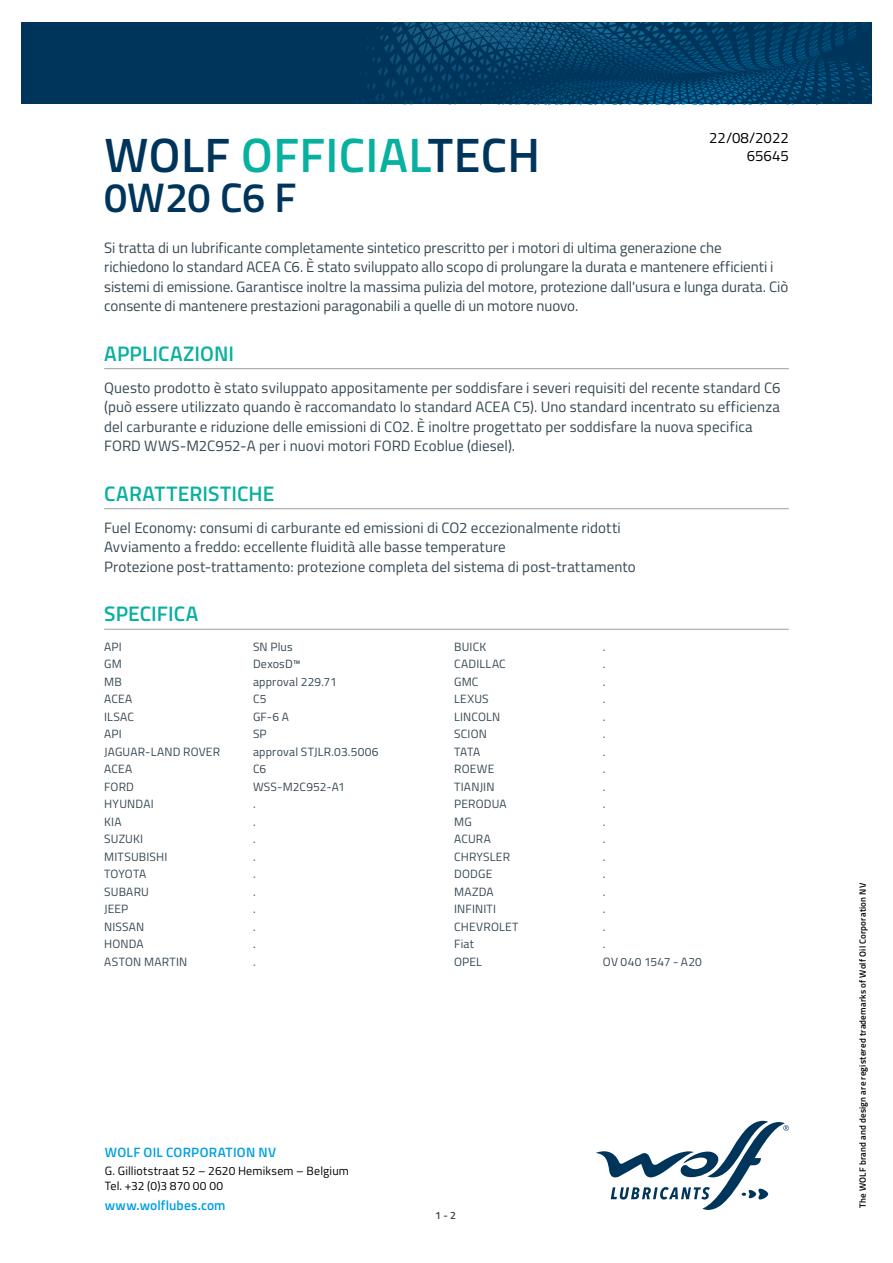
<style>
.page{position:relative;width:893px;height:1263px;background:#fff}
.page>*{position:absolute;margin:0;border:0;box-sizing:border-box;transform-origin:0 0}
.t1{font:600 48.3px "Titillium";letter-spacing:.01em;color:#00355b}
.t2{font:600 41.4px "Titillium";letter-spacing:-.005em;color:#00355b}
.t3{font:600 21px "Titillium";letter-spacing:.005em;color:#08b0a0}
.t4{font:15px/19.5px "Titillium";letter-spacing:.005em;color:#364953}
.t5{font:15px/18px "Titillium";color:#000;text-align:right}
.t6{font:600 13.5px "Titillium";letter-spacing:.015em;color:#009fe3}
.t7{font:12px "Titillium";letter-spacing:.015em;color:#364953}
.t8{font:12px/14.4px "Titillium";letter-spacing:.015em;color:#000}
.t9{font:600 10.5px "Titillium";color:#364953}
.t10{font:600 9px "Titillium";letter-spacing:.025em;color:#000}
.s1{color:#08b0a0}
</style>
<div class="page">
<svg style="left:596px;top:1121px;width:193px;height:89px"></svg>
<svg style="left:21px;top:22px;width:851px;height:82px;background:#013b62"></svg>
<hr style="left:104px;top:368px;width:685px;height:1px;background:#9d9d9c">
<hr style="left:104px;top:508px;width:685px;height:1px;background:#9d9d9c">
<hr style="left:104px;top:629px;width:685px;height:1px;background:#9d9d9c">
<p class="t5" style="left:709px;top:128px;width:81px">22/08/2022<br>65645</p>
<h1 class="t1" style="left:104px;top:118px;width:437px">WOLF <span class="s1">OFFICIAL</span>TECH</h1>
<h2 class="t2" style="left:104px;top:166px;width:194px">0W20 C6 F</h2>
<p class="t4" style="left:104px;top:237px;width:686px">Si tratta di un lubrificante completamente sintetico prescritto per i motori di ultima generazione che richiedono lo standard ACEA C6. È stato sviluppato allo scopo di prolungare la durata e mantenere efficienti i sistemi di emissione. Garantisce inoltre la massima pulizia del motore, protezione dall'usura e lunga durata. Ciò consente di mantenere prestazioni paragonabili a quelle di un motore nuovo.</p>
<h3 class="t3" style="left:104px;top:337px;width:131px">APPLICAZIONI</h3>
<p class="t4" style="left:104px;top:377px;width:678px">Questo prodotto è stato sviluppato appositamente per soddisfare i severi requisiti del recente standard C6 (può essere utilizzato quando è raccomandato lo standard ACEA C5). Uno standard incentrato su efficienza del carburante e riduzione delle emissioni di CO2. È inoltre progettato per soddisfare la nuova specifica FORD WWS-M2C952-A per i nuovi motori FORD Ecoblue (diesel).</p>
<h3 class="t3" style="left:104px;top:477px;width:172px">CARATTERISTICHE</h3>
<p class="t4" style="left:104px;top:517px;width:533px">Fuel Economy: consumi di carburante ed emissioni di CO2 eccezionalmente ridotti<br>Avviamento a freddo: eccellente fluidità alle basse temperature<br>Protezione post-trattamento: protezione completa del sistema di post-trattamento</p>
<h3 class="t3" style="left:104px;top:598px;width:96px">SPECIFICA</h3>
<p class="t7" style="left:104px;top:638px;width:19px">API</p>
<p class="t7" style="left:253px;top:638px;width:41px">SN Plus</p>
<p class="t7" style="left:104px;top:655px;width:19px">GM</p>
<p class="t7" style="left:253px;top:655px;width:49px">DexosD™</p>
<p class="t7" style="left:104px;top:673px;width:19px">MB</p>
<p class="t7" style="left:253px;top:673px;width:85px">approval 229.71</p>
<p class="t7" style="left:104px;top:690px;width:30px">ACEA</p>
<p class="t7" style="left:253px;top:690px;width:15px">C5</p>
<p class="t7" style="left:104px;top:708px;width:31px">ILSAC</p>
<p class="t7" style="left:253px;top:708px;width:38px">GF-6 A</p>
<p class="t7" style="left:104px;top:725px;width:19px">API</p>
<p class="t7" style="left:253px;top:725px;width:15px">SP</p>
<p class="t7" style="left:104px;top:743px;width:117px">JAGUAR-LAND ROVER</p>
<p class="t7" style="left:253px;top:743px;width:127px">approval STJLR.03.5006</p>
<p class="t7" style="left:104px;top:760px;width:30px">ACEA</p>
<p class="t7" style="left:253px;top:760px;width:15px">C6</p>
<p class="t7" style="left:104px;top:778px;width:31px">FORD</p>
<p class="t7" style="left:253px;top:778px;width:93px">WSS-M2C952-A1</p>
<p class="t7" style="left:104px;top:795px;width:51px">HYUNDAI</p>
<p class="t7" style="left:253px;top:795px;width:4px">.</p>
<p class="t7" style="left:104px;top:813px;width:19px">KIA</p>
<p class="t7" style="left:253px;top:813px;width:4px">.</p>
<p class="t7" style="left:104px;top:830px;width:41px">SUZUKI</p>
<p class="t7" style="left:253px;top:830px;width:4px">.</p>
<p class="t7" style="left:104px;top:848px;width:65px">MITSUBISHI</p>
<p class="t7" style="left:253px;top:848px;width:4px">.</p>
<p class="t7" style="left:104px;top:865px;width:44px">TOYOTA</p>
<p class="t7" style="left:253px;top:865px;width:4px">.</p>
<p class="t7" style="left:104px;top:883px;width:46px">SUBARU</p>
<p class="t7" style="left:253px;top:883px;width:4px">.</p>
<p class="t7" style="left:104px;top:900px;width:26px">JEEP</p>
<p class="t7" style="left:253px;top:900px;width:4px">.</p>
<p class="t7" style="left:104px;top:918px;width:42px">NISSAN</p>
<p class="t7" style="left:253px;top:918px;width:4px">.</p>
<p class="t7" style="left:104px;top:935px;width:41px">HONDA</p>
<p class="t7" style="left:253px;top:935px;width:4px">.</p>
<p class="t7" style="left:104px;top:953px;width:85px">ASTON MARTIN</p>
<p class="t7" style="left:253px;top:953px;width:4px">.</p>
<p class="t7" style="left:454px;top:638px;width:34px">BUICK</p>
<p class="t7" style="left:603px;top:638px;width:4px">.</p>
<p class="t7" style="left:454px;top:655px;width:53px">CADILLAC</p>
<p class="t7" style="left:603px;top:655px;width:4px">.</p>
<p class="t7" style="left:454px;top:673px;width:26px">GMC</p>
<p class="t7" style="left:603px;top:673px;width:4px">.</p>
<p class="t7" style="left:454px;top:690px;width:36px">LEXUS</p>
<p class="t7" style="left:603px;top:690px;width:4px">.</p>
<p class="t7" style="left:454px;top:708px;width:48px">LINCOLN</p>
<p class="t7" style="left:603px;top:708px;width:4px">.</p>
<p class="t7" style="left:454px;top:725px;width:34px">SCION</p>
<p class="t7" style="left:603px;top:725px;width:4px">.</p>
<p class="t7" style="left:454px;top:743px;width:28px">TATA</p>
<p class="t7" style="left:603px;top:743px;width:4px">.</p>
<p class="t7" style="left:454px;top:760px;width:42px">ROEWE</p>
<p class="t7" style="left:603px;top:760px;width:4px">.</p>
<p class="t7" style="left:454px;top:778px;width:42px">TIANJIN</p>
<p class="t7" style="left:603px;top:778px;width:4px">.</p>
<p class="t7" style="left:454px;top:795px;width:54px">PERODUA</p>
<p class="t7" style="left:603px;top:795px;width:4px">.</p>
<p class="t7" style="left:454px;top:813px;width:19px">MG</p>
<p class="t7" style="left:603px;top:813px;width:4px">.</p>
<p class="t7" style="left:454px;top:830px;width:38px">ACURA</p>
<p class="t7" style="left:603px;top:830px;width:4px">.</p>
<p class="t7" style="left:454px;top:848px;width:57px">CHRYSLER</p>
<p class="t7" style="left:603px;top:848px;width:4px">.</p>
<p class="t7" style="left:454px;top:865px;width:40px">DODGE</p>
<p class="t7" style="left:603px;top:865px;width:4px">.</p>
<p class="t7" style="left:454px;top:883px;width:41px">MAZDA</p>
<p class="t7" style="left:603px;top:883px;width:4px">.</p>
<p class="t7" style="left:454px;top:900px;width:44px">INFINITI</p>
<p class="t7" style="left:603px;top:900px;width:4px">.</p>
<p class="t7" style="left:454px;top:918px;width:66px">CHEVROLET</p>
<p class="t7" style="left:603px;top:918px;width:4px">.</p>
<p class="t7" style="left:454px;top:935px;width:21px">Fiat</p>
<p class="t7" style="left:603px;top:935px;width:4px">.</p>
<p class="t7" style="left:454px;top:953px;width:29px">OPEL</p>
<p class="t7" style="left:603px;top:953px;width:101px">OV 040 1547 - A20</p>
<p class="t6" style="left:105px;top:1142px;width:173px">WOLF OIL CORPORATION NV</p>
<p class="t8" style="left:105px;top:1163px;width:246px">G. Gilliotstraat 52 – 2620 Hemiksem – Belgium<br>Tel. +32 (0)3 870 00 00</p>
<p class="t6" style="left:105px;top:1195px;width:122px">www.wolflubes.com</p>
<p class="t9" style="left:435px;top:1207px;width:22px">1 - 2</p>
<p class="t10" style="left:856px;top:1208px;width:326px;rotate:-90deg">The WOLF brand and design are registered trademarks of Wolf Oil Corporation NV</p>
</div>
